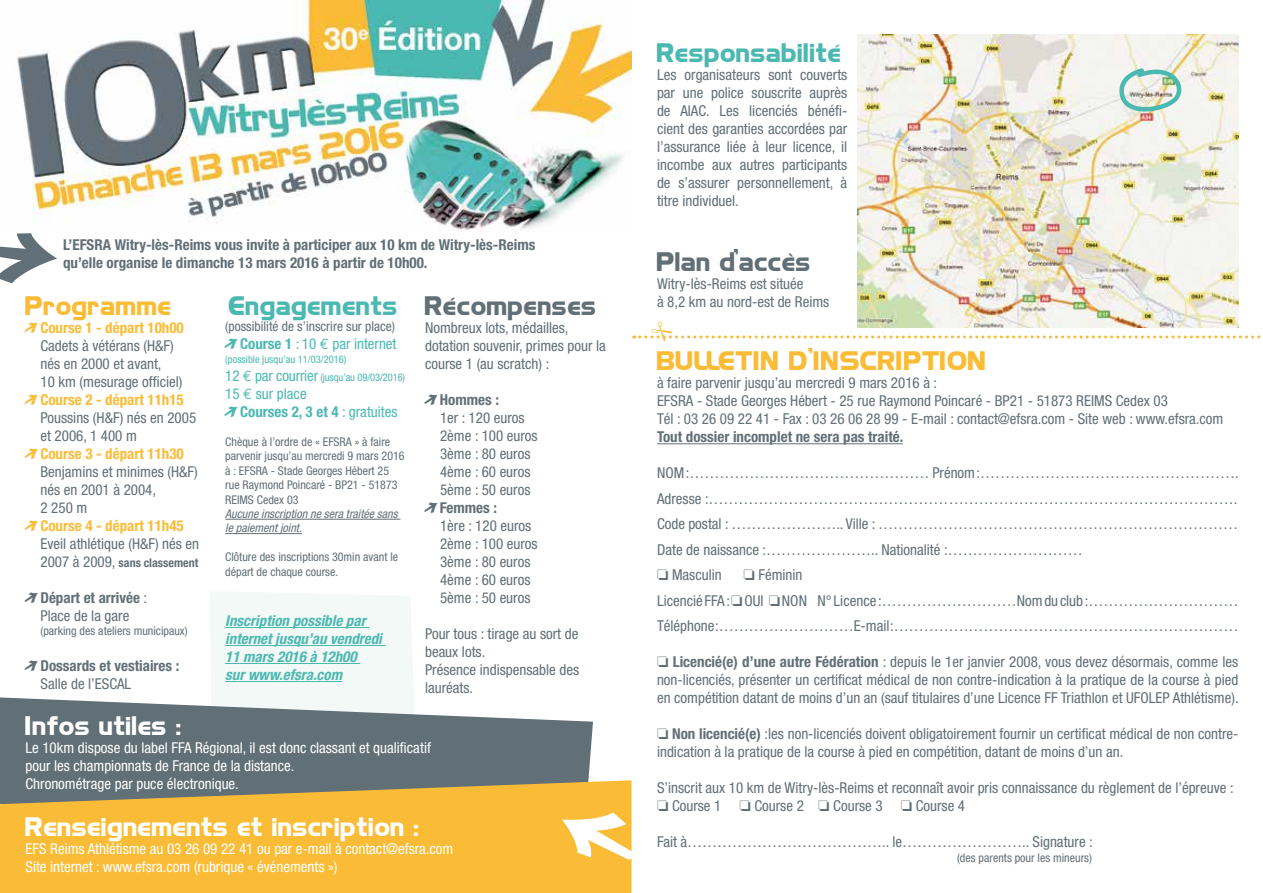
<style>
.page{position:relative;width:1263px;height:893px;background:#fff}
.page>*{position:absolute;margin:0;border:0;box-sizing:border-box;transform-origin:0 0}
.t1{font:24px "Hancock Park Bold Laser";color:#fff}
.t2{font:24px "Hancock Park Bold Laser";color:#fabc36}
.t3{font:24px "Hancock Park Bold Laser";color:#4bb8b1}
.t4{font:24px "Hancock Park Bold Laser";color:#616f76}
.t5{font:condensed 15px/18px "Helvetica Neue";color:#616f76}
.t6{font:condensed 15px/18px "Helvetica Neue";color:#fff}
.t7{font:700 condensed 15px/18px "Helvetica Neue";color:#616f76}
.t8{font:700 condensed 15px "Helvetica Neue";color:#fabc36}
.t9{font:italic 700 condensed 15px/18px "Helvetica Neue";color:#4bb8b1}
.t10{font:condensed 15px/18px "Helvetica Neue";color:#4bb8b1}
.t11{font:condensed 13.5px "Helvetica Neue";color:#616f76}
.t12{font:condensed 12px/14.4px "Helvetica Neue";color:#616f76}
.t13{font:italic condensed 12px/14.4px "Helvetica Neue";color:#616f76}
.t14{font:700 condensed 12px "Helvetica Neue";color:#616f76}
.t15{font:condensed 10.5px/18px "Helvetica Neue";color:#4bb8b1}
.s1{font-family:"Dingsbums Bats";font-weight:400;font-stretch:normal;font-size:12px}
.s2{font-weight:400;font-size:15px}
.s3{font-weight:400}
.s4{font-family:"Dingsbums Bats";font-stretch:normal;font-size:12px}
.s5{font-weight:700}
.s6{font-family:"Euro Mono";font-stretch:normal}
.s7{font-size:15px}
.s8{font-family:"Euro Mono";font-stretch:normal;font-size:15px}
</style>
<div class="page">
<div style="left:210px;top:591px;width:204px;height:106px;background:#f2f9f7"></div>
<svg style="left:0;top:697px;width:593px;height:83px;background:#78848a"></svg>
<svg style="left:0;top:780px;width:631px;height:113px;background:#e7b23d"></svg>
<img style="left:17px;top:0;width:614px;height:231px">
<hr style="left:225px;top:519px;width:175px;height:1px;background:#616f76">
<hr style="left:225px;top:533px;width:77px;height:1px;background:#616f76">
<hr style="left:225px;top:627px;width:144px;height:1px;background:#4bb8b1">
<hr style="left:225px;top:645px;width:160px;height:1px;background:#4bb8b1">
<hr style="left:225px;top:663px;width:135px;height:1px;background:#4bb8b1">
<hr style="left:225px;top:681px;width:117px;height:1px;background:#4bb8b1">
<hr style="left:657px;top:443px;width:246px;height:1px;background:#616f76">
<img style="left:857px;top:35px;width:381px;height:286px">
<img style="left:1117px;top:63px;width:76px;height:58px">
<svg style="left:634px;top:321px;width:627px;height:18px"></svg>
<svg style="left:17px;top:213px;width:42px;height:18px"></svg>
<div style="left:560px;top:793px;width:72px;height:87px;background:#fabc36"></div>
<p class="t7" style="left:63px;top:235px;width:474px">L’EFSRA Witry-lès-Reims vous invite à participer aux 10 km de Witry-lès-Reims qu’elle organise le dimanche 13 mars 2016 à partir de 10h00.</p>
<h1 class="t2" style="left:26px;top:289px;width:148px">Programme</h1>
<p class="t8" style="left:26px;top:318px;width:160px"><span class="s1">R</span> Course 1 - départ 10h00</p>
<p class="t5" style="left:41px;top:336px;width:135px">Cadets à vétérans (H&amp;F)</p>
<p class="t5" style="left:41px;top:354px;width:123px">nés en 2000 et avant,</p>
<p class="t5" style="left:41px;top:372px;width:143px">10 km (mesurage officiel)</p>
<p class="t8" style="left:26px;top:390px;width:160px"><span class="s1">R</span> Course 2 - départ 11h15</p>
<p class="t5" style="left:41px;top:408px;width:157px">Poussins (H&amp;F) nés en 2005</p>
<p class="t5" style="left:41px;top:426px;width:98px">et 2006, 1 400 m</p>
<p class="t8" style="left:26px;top:444px;width:160px"><span class="s1">R</span> Course 3 - départ 11h30</p>
<p class="t5" style="left:41px;top:462px;width:159px">Benjamins et minimes (H&amp;F)</p>
<p class="t5" style="left:41px;top:480px;width:117px">nés en 2001 à 2004,</p>
<p class="t5" style="left:41px;top:498px;width:48px">2 250 m</p>
<p class="t8" style="left:26px;top:516px;width:160px"><span class="s1">R</span> Course 4 - départ 11h45</p>
<p class="t5" style="left:41px;top:534px;width:160px">Eveil athlétique (H&amp;F) nés en</p>
<p class="t14" style="left:41px;top:555px;width:159px"><span class="s2">2007 à 2009,</span> sans classement</p>
<p class="t7" style="left:26px;top:588px;width:123px;text-align:center"><span class="s1">R</span> Départ et arrivée <span class="s3">:<br>Place de la gare</span></p>
<p class="t12" style="left:41px;top:623px;width:149px">(parking des ateliers municipaux)</p>
<p class="t7" style="left:41px;top:656px;width:140px;text-indent:-15px"><span class="s1">R</span> Dossards et vestiaires :<br><span class="s3">Salle de l’ESCAL</span></p>
<h1 class="t3" style="left:229px;top:289px;width:171px">Engagements</h1>
<p class="t11" style="left:225px;top:318px;width:171px">(possibilité de s’inscrire sur place)</p>
<p class="t10" style="left:225px;top:334px;width:173px"><span class="s4">R</span> <span class="s5">Course 1</span> : 10 <span class="s6">€</span> par internet</p>
<p class="t15" style="left:225px;top:350px;width:181px">(possible jusqu’au 11/03/2016)<br><span class="s7">12</span> <span class="s8">€</span> <span class="s7">par courrier</span> (jusqu’au 09/03/2016)</p>
<p class="t10" style="left:225px;top:385px;width:174px">15 <span class="s6">€</span> sur place<br><span class="s4">R</span> <span class="s5">Courses 2, 3 et 4</span> : gratuites</p>
<p class="t12" style="left:225px;top:434px;width:181px">Chèque à l’ordre de « EFSRA » à faire parvenir jusqu’au mercredi 9 mars 2016 à : EFSRA - Stade Georges Hébert 25 rue Raymond Poincaré - BP21 - 51873<br>REIMS Cedex 03</p>
<p class="t13" style="left:225px;top:506px;width:174px">Aucune inscription ne sera traitée sans le paiement joint.</p>
<p class="t12" style="left:225px;top:550px;width:174px">Clôture des inscriptions 30min avant le départ de chaque course.</p>
<p class="t9" style="left:225px;top:611px;width:158px">Inscription possible par internet jusqu’au vendredi<br>11 mars 2016 à 12h00<br>sur www.efsra.com</p>
<h1 class="t4" style="left:425px;top:289px;width:174px">Récompenses</h1>
<p class="t5" style="left:425px;top:318px;width:182px">Nombreux lots, médailles, dotation souvenir, primes pour la course 1 (au scratch) :</p>
<p class="t7" style="left:425px;top:390px;width:75px"><span class="s1">R</span> Hommes :</p>
<p class="t5" style="left:440px;top:408px;width:86px">1er : 120 euros</p>
<p class="t5" style="left:440px;top:426px;width:99px">2ème : 100 euros</p>
<p class="t5" style="left:440px;top:444px;width:92px">3ème : 80 euros</p>
<p class="t5" style="left:440px;top:462px;width:92px">4ème : 60 euros</p>
<p class="t5" style="left:440px;top:480px;width:92px">5ème : 50 euros</p>
<p class="t7" style="left:425px;top:498px;width:74px"><span class="s1">R</span> Femmes :</p>
<p class="t5" style="left:440px;top:516px;width:93px">1ère : 120 euros</p>
<p class="t5" style="left:440px;top:534px;width:99px">2ème : 100 euros</p>
<p class="t5" style="left:440px;top:552px;width:92px">3ème : 80 euros</p>
<p class="t5" style="left:440px;top:570px;width:92px">4ème : 60 euros</p>
<p class="t5" style="left:440px;top:588px;width:92px">5ème : 50 euros</p>
<p class="t5" style="left:425px;top:624px;width:156px">Pour tous : tirage au sort de beaux lots.<br>Présence indispensable des lauréats.</p>
<h1 class="t1" style="left:26px;top:709px;width:158px">Infos utiles :</h1>
<p class="t6" style="left:26px;top:738px;width:407px">Le 10km dispose du label FFA Régional, il est donc classant et qualificatif pour les championnats de France de la distance.<br>Chronométrage par puce électronique.</p>
<h1 class="t1" style="left:26px;top:810px;width:395px">Renseignements et inscription :</h1>
<p class="t6" style="left:26px;top:839px;width:429px">EFS Reims Athlétisme au 03 26 09 22 41 ou par e-mail à contact@efsra.com<br>Site internet : www.efsra.com (rubrique « événements »)</p>
<h1 class="t3" style="left:657px;top:36px;width:187px">Responsabilité</h1>
<p class="t5" style="left:657px;top:65px;width:192px;text-align:justify">Les organisateurs sont couverts par une police souscrite auprès de AIAC. Les licenciés bénéfi&shy;cient des garanties accordées par l’assurance liée à leur licence, il incombe aux autres participants de s’assurer personnellement, à titre individuel.</p>
<h1 class="t4" style="left:657px;top:245px;width:156px">Plan d’accès</h1>
<p class="t5" style="left:657px;top:274px;width:174px">Witry-lès-Reims est située<br>à 8,2 km au nord-est de Reims</p>
<h1 class="t2" style="left:657px;top:345px;width:332px">BULLETIN D’INSCRIPTION</h1>
<p class="t5" style="left:657px;top:374px;width:568px">à faire parvenir jusqu’au mercredi 9 mars 2016 à :<br>EFSRA - Stade Georges Hébert - 25 rue Raymond Poincaré - BP21 - 51873 REIMS Cedex 03<br>Tél : 03 26 09 22 41 - Fax : 03 26 06 28 99 - E-mail : contact@efsra.com - Site web : www.efsra.com</p>
<p class="t7" style="left:657px;top:428px;width:248px">Tout dossier incomplet ne sera pas traité.</p>
<p class="t5" style="left:657px;top:460px;width:583px;line-height:25.5px;text-align:justify">NOM :………………………………………… Prénom :…………………………………………….<br>Adresse :…………………………………………………………………………………………….<br>Code postal : ………………….. Ville : ……………………………………………………………… Date de naissance :………………….. Nationalité :………………………</p>
<p class="t5" style="left:657px;top:566px;width:66px">□ Masculin</p>
<p class="t5" style="left:657px;top:562px;width:583px;line-height:25.5px;text-indent:86px">□ Féminin<br>Licencié FFA : □ OUI □ NON N° Licence :………………………Nom du club :…………………………<br>Téléphone : ………………………E-mail :……………………………………………………………</p>
<p class="t5" style="left:657px;top:653px;width:583px;text-align:justify">□ <span class="s5">Licencié(e) d’une autre Fédération</span> : depuis le 1er janvier 2008, vous devez désormais, comme les non-licenciés, présenter un certificat médical de non contre-indication à la pratique de la course à pied en compétition datant de moins d’un an (sauf titulaires d’une Licence FF Triathlon et UFOLEP Athlétisme).</p>
<p class="t5" style="left:657px;top:725px;width:583px">□ <span class="s5">Non licencié(e)</span> :les non-licenciés doivent obligatoirement fournir un certificat médical de non contre&shy;indication à la pratique de la course à pied en compétition, datant de moins d’un an.</p>
<p class="t5" style="left:657px;top:779px;width:578px">S’inscrit aux 10 km de Witry-lès-Reims et reconnaît avoir pris connaissance du règlement de l’épreuve :</p>
<p class="t5" style="left:657px;top:797px;width:310px">□ Course 1 □ Course 2 □ Course 3 □ Course 4</p>
<p class="t5" style="left:657px;top:833px;width:437px">Fait à………………………………….. le…………………….. Signature :</p>
<p class="t12" style="left:957px;top:850px;width:137px">(des parents pour les mineurs)</p>
</div>
